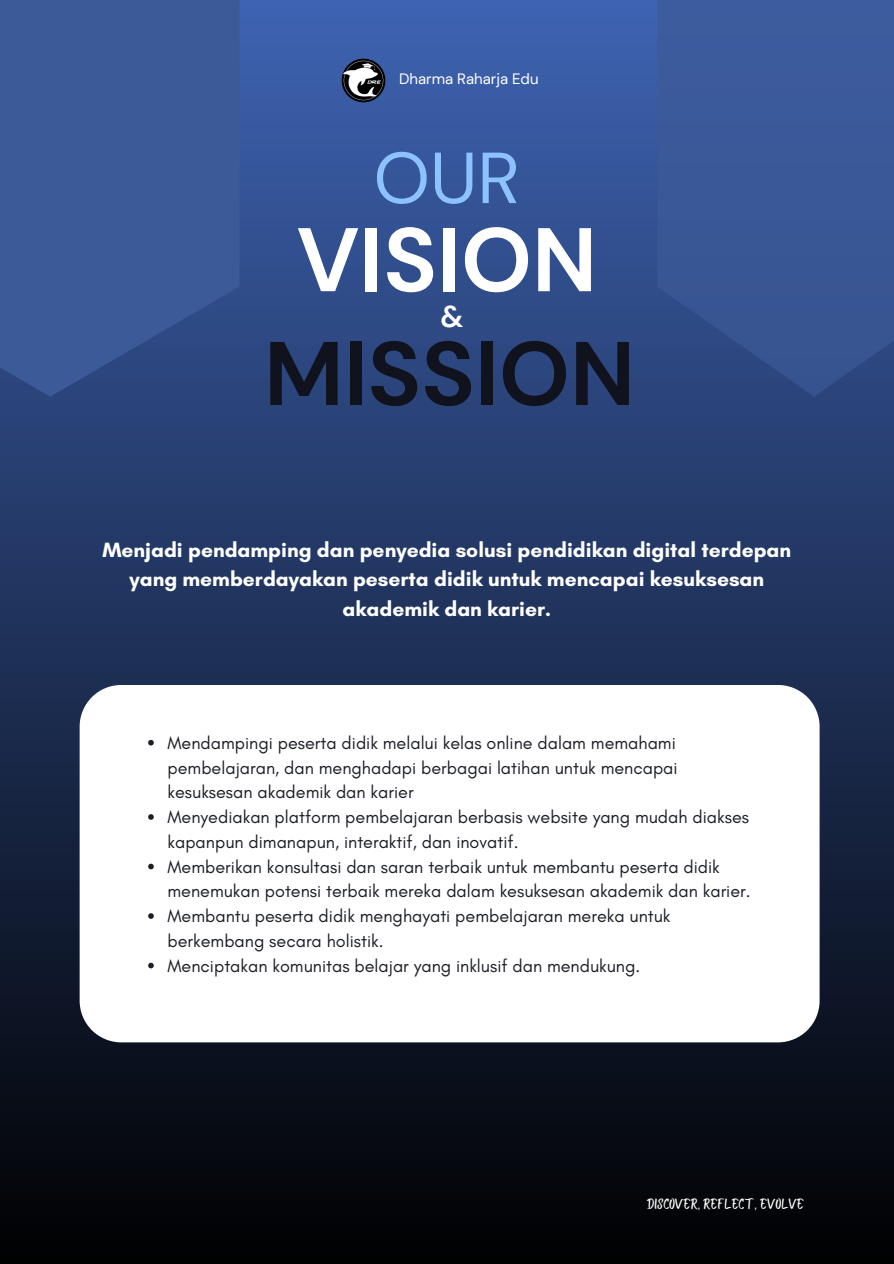
<style>
.page{position:relative;width:894px;height:1264px;background:#fff}
.page>*{position:absolute;margin:0;border:0;box-sizing:border-box;transform-origin:0 0}
.t1{font:700 90px "DM Sans";color:#10121d}
.t2{font:700 90px "DM Sans";color:#fff}
.t3{font:72px "DM Sans";color:#8cc2ff}
.t4{font:700 30px "DM Sans";color:#fff}
.t5{font:700 21px/29.2px "Glacial Indifference";color:#fff;text-align:center}
.t6{font:18px/24.8px "Glacial Indifference";color:#1b1e25}
.t7{font:15px "Bright Sunshine Cap";color:#fff}
.t8{font:15px "DM Sans";color:#fff}
</style>
<div class="page">
<div style="left:0;top:0;width:893px;height:1263px;background:linear-gradient(to bottom,#3e63b2,#010102)"></div>
<svg style="left:80px;top:685px;width:739px;height:357px"></svg>
<div style="left:0;top:0;width:239px;height:396px;background:#3d5a98"></div>
<div style="left:657px;top:0;width:236px;height:397px;background:#3d5a98"></div>
<svg style="left:148px;top:740px;width:6px;height:5px"></svg>
<svg style="left:148px;top:814px;width:6px;height:5px"></svg>
<svg style="left:148px;top:863px;width:6px;height:6px"></svg>
<svg style="left:148px;top:913px;width:6px;height:5px"></svg>
<svg style="left:148px;top:962px;width:6px;height:6px"></svg>
<img style="left:341px;top:59px;width:44px;height:44px">
<p class="t8" style="left:399px;top:69px;width:141px">Dharma Raharja Edu</p>
<p class="t3" style="left:373px;top:132px;width:148px">OUR</p>
<p class="t2" style="left:296px;top:202px;width:302px">VISION</p>
<p class="t4" style="left:440px;top:297px;width:25px">&amp;</p>
<p class="t1" style="left:264px;top:316px;width:372px">MISSION</p>
<p class="t5" style="left:102px;top:535px;width:690px">Menjadi pendamping dan penyedia solusi pendidikan digital terdepan yang memberdayakan peserta didik untuk mencapai kesuksesan akademik dan karier.</p>
<h2 class="t6" style="left:167px;top:730px;width:511px;text-align:justify">Mendampingi peserta didik melalui kelas online dalam memahami pembelajaran, dan menghadapi berbagai latihan untuk mencapai kesuksesan akademik dan karier</h2>
<h1 class="t6" style="left:167px;top:804px;width:583px">Menyediakan platform pembelajaran berbasis website yang mudah diakses kapanpun dimanapun, interaktif, dan inovatif.</h1>
<p class="t6" style="left:167px;top:854px;width:584px">Memberikan konsultasi dan saran terbaik untuk membantu peserta didik menemukan potensi terbaik mereka dalam kesuksesan akademik dan karier.</p>
<h1 class="t6" style="left:167px;top:903px;width:504px">Membantu peserta didik menghayati pembelajaran mereka untuk berkembang secara holistik.</h1>
<h3 class="t6" style="left:167px;top:953px;width:474px">Menciptakan komunitas belajar yang inklusif dan mendukung.</h3>
<h5 class="t7" style="left:647px;top:1193px;width:158px">DISCOVER, REFLECT, EVOLVE</h5>
</div>
